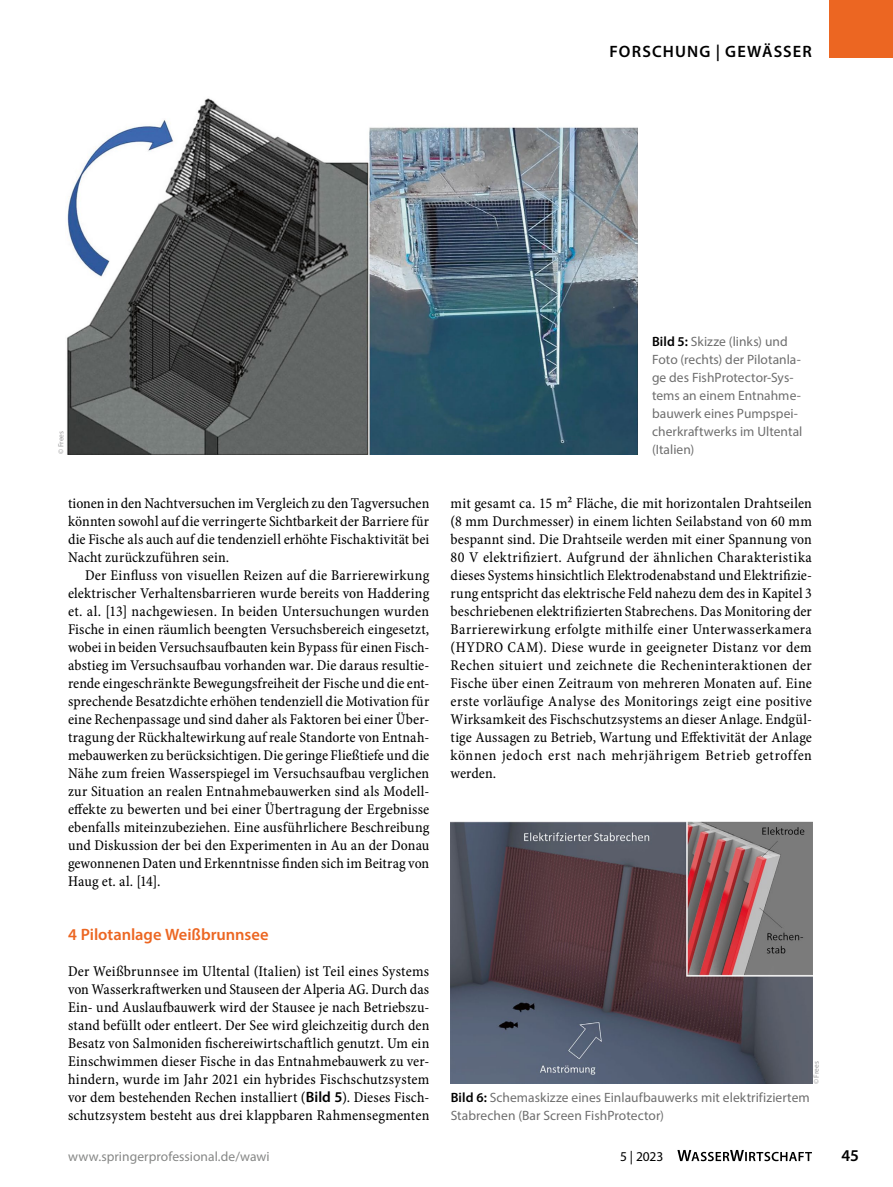
<style>
.page{position:relative;width:893px;height:1187px;background:#fff}
.page>*{position:absolute;margin:0;border:0;box-sizing:border-box;transform-origin:0 0}
.SectionHeading_1_x{font:600 16.5px "Myriad Pro";letter-spacing:-.005em;color:#ec6622}
.t1{font:600 16.5px "Myriad Pro";letter-spacing:.07em;color:#000}
.Para_x{font:15px/18px "Minion Pro Cn Capt";letter-spacing:.025em;color:#000;text-align:justify}
.Para_Indent{font:15px/18px "Minion Pro Cn Capt";letter-spacing:.005em;color:#000;text-align:justify}
.Image_Caption_x{font:13.5px/18px "Myriad Pro";letter-spacing:.005em;color:#6e6e6e}
.t2{font:13.5px "Myriad Pro";letter-spacing:.005em;color:#868786}
.t3{font:13.5px "Myriad Pro";color:#000}
.Image_Source_x{font:7.5px "Myriad Pro";letter-spacing:-.005em;color:#9c9c9d}
.s1{font-family:"Myriad Pro";font-weight:600}
.s2{font-weight:600;color:#000}
</style>
<div class="page">
<img style="left:67px;top:98px;width:571px;height:356px">
<img style="left:450px;top:821px;width:362px;height:262px">
<div style="left:829px;top:0;width:64px;height:57px;background:#ec6622"></div>
<svg style="left:677px;top:1150px;width:135px;height:11px"></svg>
<p class="t1" style="left:610px;top:41px;width:200px">FORSCHUNG | Gewässer</p>
<p class="Image_Source_x" style="left:56px;top:454px;width:24px;rotate:-90deg">© Frees</p>
<p class="Para_Indent" style="left:68px;top:494px;width:363px">tionen in den Nachtversuchen im Vergleich zu den Tagversuchen könnten sowohl auf die verringerte Sichtbarkeit der Barriere für die Fische als auch auf die tendenziell erhöhte Fischaktivität bei Nacht zurückzuführen sein.</p>
<p class="Para_Indent" style="left:68px;top:566px;width:363px;text-indent:17px">Der Einfluss von visuellen Reizen auf die Barrierewirkung elektrischer Verhaltensbarrieren wurde bereits von Haddering et. al. [13] nachgewiesen. In beiden Untersuchungen wurden Fische in einen räumlich beengten Versuchsbereich eingesetzt, wobei in beiden Versuchsaufbauten kein Bypass für einen Fisch&shy;abstieg im Versuchsaufbau vorhanden war. Die daraus resultie&shy;rende eingeschränkte Bewegungsfreiheit der Fische und die ent&shy;sprechende Besatzdichte erhöhen tendenziell die Motivation für eine Rechenpassage und sind daher als Faktoren bei einer Über&shy;tragung der Rückhaltewirkung auf reale Standorte von Entnah&shy;mebauwerken zu berücksichtigen. Die geringe Fließtiefe und die Nähe zum freien Wasserspiegel im Versuchsaufbau verglichen zur Situation an realen Entnahmebauwerken sind als Modell&shy;effekte zu bewerten und bei einer Übertragung der Ergebnisse ebenfalls miteinzubeziehen. Eine ausführlichere Beschreibung und Diskussion der bei den Experimenten in Au an der Donau gewonnenen Daten und Erkenntnisse finden sich im Beitrag von Haug et. al. [14].</p>
<p class="SectionHeading_1_x" style="left:68px;top:924px;width:202px">4 Pilotanlage Weißbrunnsee</p>
<p class="Para_x" style="left:68px;top:962px;width:363px">Der Weißbrunnsee im Ultental (Italien) ist Teil eines Systems von Wasserkraftwerken und Stauseen der Alperia AG. Durch das Ein- und Auslaufbauwerk wird der Stausee je nach Betriebszu&shy;stand befüllt oder entleert. Der See wird gleichzeitig durch den Besatz von Salmoniden fischereiwirtschaftlich genutzt. Um ein Einschwimmen dieser Fische in das Entnahmebauwerk zu ver&shy;hindern, wurde im Jahr 2021 ein hybrides Fischschutzsystem vor dem bestehenden Rechen installiert (<span class="s1">Bild 5</span>). Dieses Fisch&shy;schutzsystem besteht aus drei klappbaren Rahmensegmenten</p>
<p class="Image_Caption_x" style="left:652px;top:332px;width:152px"><span class="s2">Bild 5:</span> Skizze (links) und<br>Foto (rechts) der Pilotanla&shy;ge des FishProtector-Sys&shy;tems an einem Entnahme&shy;bauwerk eines Pumpspei&shy;cherkraftwerks im Ultental</p>
<p class="Image_Caption_x" style="left:652px;top:440px;width:44px">(Italien)</p>
<p class="Para_x" style="left:451px;top:494px;width:363px">mit gesamt ca. 15 m² Fläche, die mit horizontalen Drahtseilen (8 mm Durchmesser) in einem lichten Seilabstand von 60 mm bespannt sind. Die Drahtseile werden mit einer Spannung von 80 V elektrifiziert. Aufgrund der ähnlichen Charakteristika dieses Systems hinsichtlich Elektrodenabstand und Elektrifizie&shy;rung entspricht das elektrische Feld nahezu dem des in Kapitel 3 beschriebenen elektrifizierten Stabrechens. Das Monitoring der Barrierewirkung erfolgte mithilfe einer Unterwasserkamera (HYDRO CAM). Diese wurde in geeigneter Distanz vor dem Rechen situiert und zeichnete die Recheninteraktionen der Fische über einen Zeitraum von mehreren Monaten auf. Eine erste vorläufige Analyse des Monitorings zeigt eine positive Wirksamkeit des Fischschutzsystems an dieser Anlage. Endgül&shy;tige Aussagen zu Betrieb, Wartung und Effektivität der Anlage können jedoch erst nach mehrjährigem Betrieb getroffen werden.</p>
<p class="Image_Source_x" style="left:811px;top:1084px;width:24px;rotate:-90deg">© Frees</p>
<p class="Image_Caption_x" style="left:451px;top:1088px;width:361px"><span class="s2">Bild 6:</span> Schemaskizze eines Einlaufbauwerks mit elektrifiziertem<br>Stabrechen (Bar Screen FishProtector)</p>
<p class="t2" style="left:68px;top:1147px;width:203px">www.springerprofessional.de/wawi</p>
<p class="t3" style="left:620px;top:1147px;width:45px">5 | 2023</p>
<p class="t1" style="left:841px;top:1144px;width:19px">45</p>
</div>
